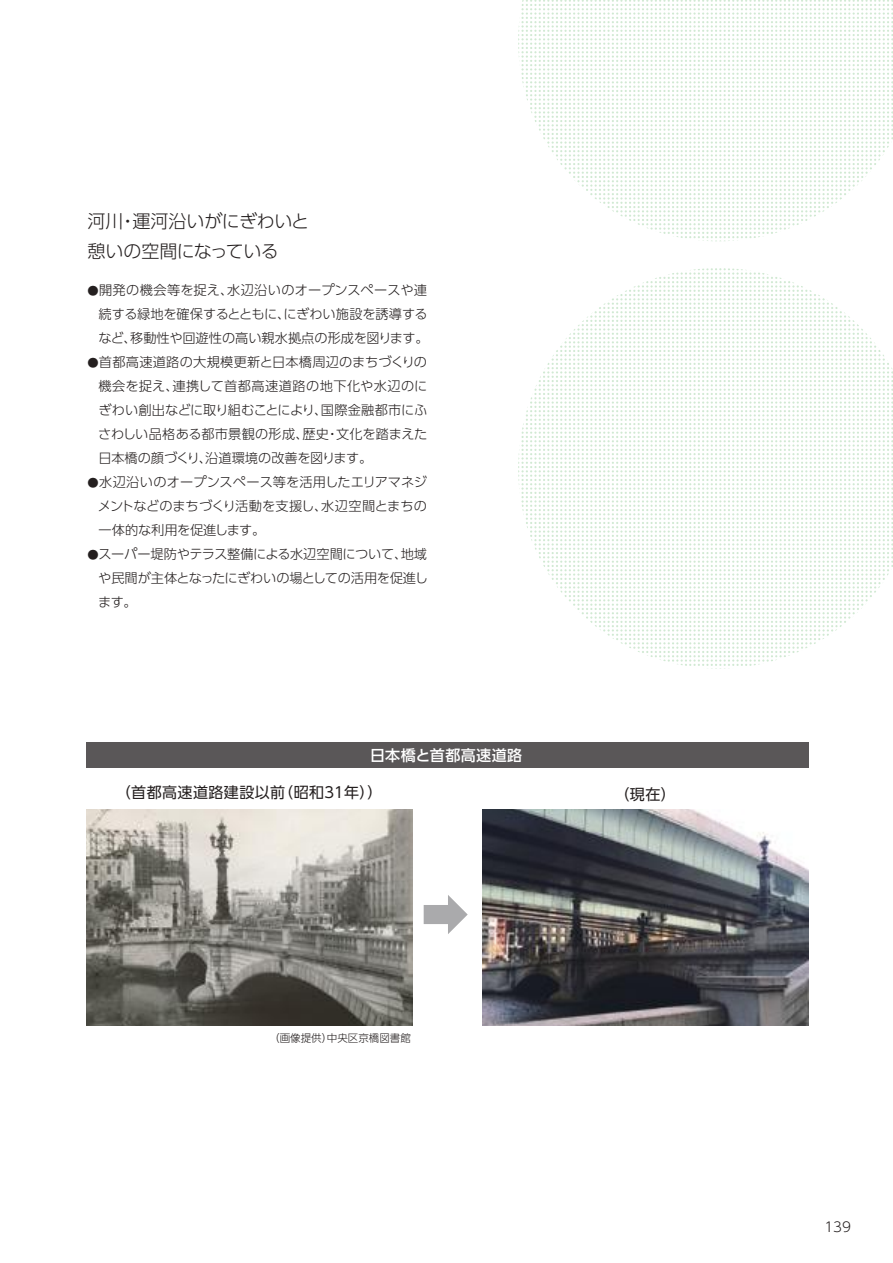
<style>
.page{position:relative;width:893px;height:1263px;background:#fff}
.page>*{position:absolute;margin:0;border:0;box-sizing:border-box;transform-origin:0 0}
.t1{font:300 18px/30px "UD Shin Go Pro";letter-spacing:-.02em;color:#241f1f}
.t2{font:15px "UD Shin Go Pro";letter-spacing:.03em;color:#241f1f}
.t3{font:500 15px "UD Shin Go Pro";letter-spacing:.03em;color:#fff}
.t4{font:300 13.5px "UD Shin Go Pro";color:#241f1f}
.t5{font:300 13.2px/24px "UD Shin Go Pro";letter-spacing:-.01em;color:#241f1f;text-align:justify}
.t6{font:300 10.5px "UD Shin Go Pro";color:#241f1f}
.s1{font-size:11.25px}
</style>
<div class="page">
<svg style="left:518px;top:0;width:375px;height:241px"></svg>
<svg style="left:518px;top:268px;width:375px;height:398px"></svg>
<img style="left:86px;top:810px;width:326px;height:216px">
<div style="left:86px;top:743px;width:722px;height:25px;background:#5a5758"></div>
<div style="left:424px;top:905px;width:27px;height:19px;background:#aaaaac"></div>
<svg style="left:448px;top:895px;width:20px;height:39px"></svg>
<img style="left:482px;top:810px;width:326px;height:216px">
<h1 class="t1" style="left:87px;top:205px;width:223px">河川・運河沿いがにぎわいと憩いの空間になっている</h1>
<p class="t5" style="left:99px;top:278px;width:332px;text-indent:-11px"><span class="s1">●</span>開発の機会等を捉え、水辺沿いのオープンスペースや連続する緑地を確保するとともに、にぎわい施設を誘導するなど、移動性や回遊性の高い親水拠点の形成を図ります。</p>
<p class="t5" style="left:98px;top:350px;width:331px;text-indent:-11px"><span class="s1">●</span>首都高速道路の大規模更新と日本橋周辺のまちづくりの機会を捉え、連携して首都高速道路の地下化や水辺のにぎわい創出などに取り組むことにより、国際金融都市にふさわしい品格ある都市景観の形成、歴史・文化を踏まえた日本橋の顔づくり、沿道環境の改善を図ります。</p>
<p class="t5" style="left:98px;top:470px;width:331px;text-indent:-10px"><span class="s1">●</span>水辺沿いのオープンスペース等を活用したエリアマネジメントなどのまちづくり活動を支援し、水辺空間とまちの一体的な利用を促進します。</p>
<p class="t5" style="left:98px;top:542px;width:331px;text-indent:-11px"><span class="s1">●</span>スーパー堤防やテラス整備による水辺空間について、地域や民間が主体となったにぎわいの場としての活用を促進します。</p>
<p class="t3" style="left:370px;top:743px;width:154px">日本橋と首都高速道路</p>
<p class="t2" style="left:116px;top:780px;width:268px">（首都高速道路建設以前（昭和３１年））</p>
<p class="t2" style="left:614px;top:782px;width:63px">（現在）</p>
<p class="t6" style="left:269px;top:1029px;width:143px">（画像提供）中央区京橋図書館</p>
<p class="t4" style="left:824px;top:1215px;width:28px">139</p>
</div>
